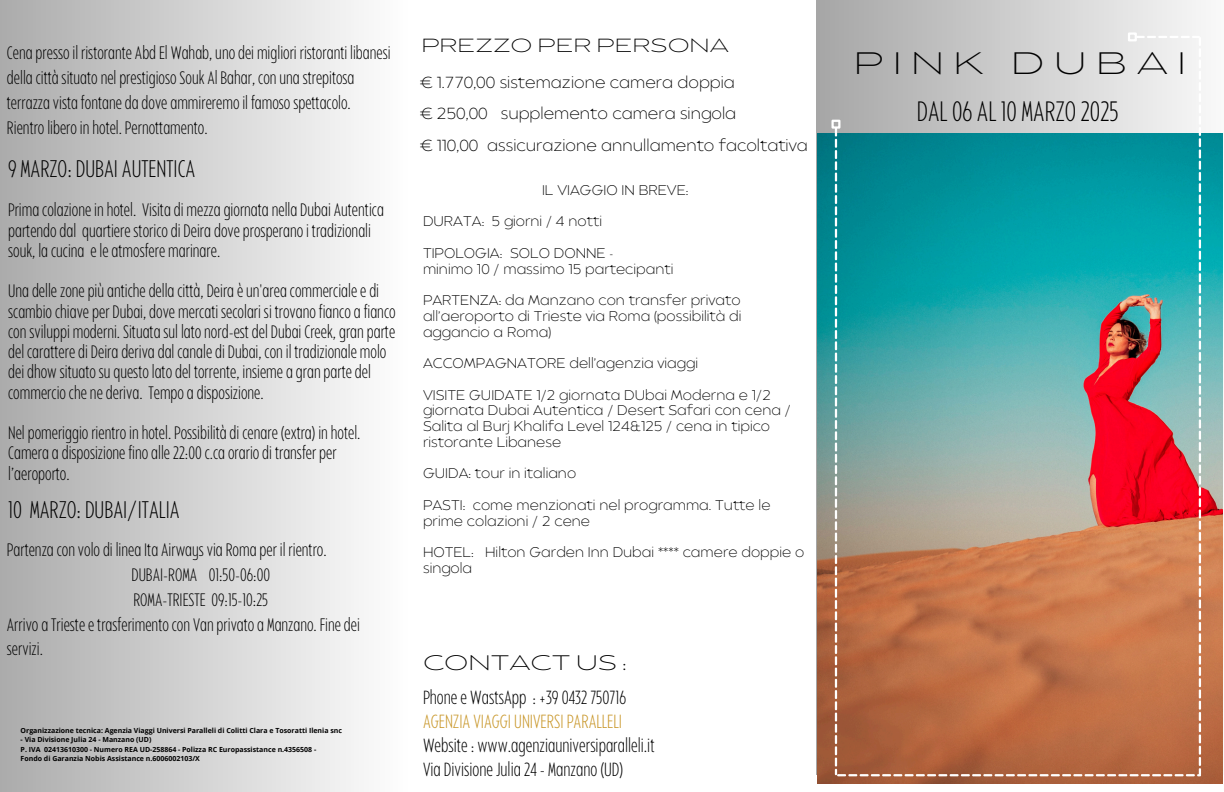
<style>
.page{position:relative;width:1224px;height:792px;background:#fff}
.page>*{position:absolute;margin:0;border:0;box-sizing:border-box;transform-origin:0 0}
.t1{font:200 expanded 31px "Balgin";letter-spacing:.3em;color:#000}
.t2{font:200 condensed 28px "Balgin";color:#000}
.t3{font:200 condensed 24px "Balgin";color:#000}
.t4{font:200 expanded 21px "Balgin";color:#000}
.t5{font:200 condensed 19px/24px "Balgin";color:#000}
.t6{font:200 expanded 19px "Balgin";color:#000}
.t7{font:200 condensed 18px/20.2px "Balgin";color:#000}
.t8{font:200 16px/31.5px "Balgin";color:#000}
.t9{font:200 14px/15.8px "Balgin";color:#000}
.t10{font:700 7px "Open Sans";color:#000}
.s1{color:#c79424}
</style>
<div class="page">
<div style="left:816px;top:0;width:408px;height:775px;background:linear-gradient(to right,#a6a6a6,#f9f9f9)"></div>
<div style="left:1128px;top:32px;width:9px;height:9px;border:2px solid #fff"></div>
<div style="left:0;top:0;width:408px;height:792px;background:linear-gradient(to right,#ababab,#fefefe)"></div>
<img style="left:818px;top:133px;width:405px;height:650px">
<div style="left:831px;top:120px;width:9px;height:9px;border:2px solid #fff"></div>
<svg style="left:835px;top:36px;width:366px;height:740px;background:#889287"></svg>
<h1 class="t7" style="left:7px;top:42px;width:385px;line-height:24.8px">Cena presso il ristorante Abd El Wahab, uno dei migliori ristoranti libanesi della città situato nel prestigioso Souk Al Bahar, con una strepitosa terrazza vista fontane da dove ammireremo il famoso spettacolo.<br>Rientro libero in hotel. Pernottamento.</h1>
<p class="t3" style="left:8px;top:159px;width:189px">9 MARZO: DUBAI AUTENTICA</p>
<p class="t7" style="left:8px;top:202px;width:377px">Prima colazione in hotel. Visita di mezza giornata nella Dubai Autentica partendo dal quartiere storico di Deira dove prosperano i tradizionali souk, la cucina e le atmosfere marinare.</p>
<h3 class="t7" style="left:8px;top:283px;width:389px">Una delle zone più antiche della città, Deira è un'area commerciale e di scambio chiave per Dubai, dove mercati secolari si trovano fianco a fianco con sviluppi moderni. Situata sul lato nord-est del Dubai Creek, gran parte del carattere di Deira deriva dal canale di Dubai, con il tradizionale molo dei dhow situato su questo lato del torrente, insieme a gran parte del commercio che ne deriva. Tempo a disposizione.</h3>
<h4 class="t7" style="left:8px;top:425px;width:354px">Nel pomeriggio rientro in hotel. Possibilità di cenare (extra) in hotel.<br>Camera a disposizione fino alle 22:00 c.ca orario di transfer per l’aeroporto.</h4>
<h1 class="t3" style="left:8px;top:500px;width:173px">10 MARZO: DUBAI/ITALIA</h1>
<p class="t7" style="left:7px;top:542px;width:321px">Partenza con volo di linea Ita Airways via Roma per il rientro.</p>
<p class="t7" style="left:131px;top:567px;width:140px">DUBAI-ROMA 01:50-06:00</p>
<p class="t7" style="left:133px;top:591px;width:136px">ROMA-TRIESTE 09:15-10:25</p>
<p class="t7" style="left:7px;top:616px;width:355px">Arrivo a Trieste e trasferimento con Van privato a Manzano. Fine dei</p>
<p class="t7" style="left:7px;top:641px;width:38px">servizi.</p>
<p class="t10" style="left:21px;top:726px;width:323px">Organizzazione tecnica: Agenzia Viaggi Universi Paralleli di Colitti Clara e Tosoratti Ilenia snc</p>
<p class="t10" style="left:21px;top:735px;width:132px">- Via Divisione Julia 24 - Manzano (UD)</p>
<p class="t10" style="left:21px;top:744px;width:297px">P. IVA 02413610300 - Numero REA UD-258864 - Polizza RC Europassistance n.4356508 -</p>
<p class="t10" style="left:21px;top:754px;width:181px">Fondo di Garanzia Nobis Assistance n.6006002103/X</p>
<p class="t6" style="left:421px;top:38px;width:309px">PREZZO PER PERSONA</p>
<p class="t8" style="left:421px;top:68px;width:388px">€ 1.770,00 sistemazione camera doppia<br>€ 250,00 supplemento camera singola<br>€ 110,00 assicurazione annullamento facoltativa</p>
<h5 class="t9" style="left:542px;top:183px;width:148px">IL VIAGGIO IN BREVE:</h5>
<h5 class="t9" style="left:423px;top:215px;width:181px">DURATA: 5 giorni / 4 notti</h5>
<h5 class="t9" style="left:423px;top:246px;width:192px">TIPOLOGIA: SOLO DONNE -</h5>
<h2 class="t9" style="left:423px;top:262px;width:252px">minimo 10 / massimo 15 partecipanti</h2>
<h5 class="t9" style="left:423px;top:294px;width:320px;text-align:justify">PARTENZA: da Manzano con transfer privato all’aeroporto di Trieste via Roma (possibilità di aggancio a Roma)</h5>
<p class="t9" style="left:423px;top:357px;width:277px">ACCOMPAGNATORE dell’agenzia viaggi</p>
<p class="t9" style="left:423px;top:388px;width:369px">VISITE GUIDATE 1/2 giornata DUbai Moderna e 1/2 giornata Dubai Autentica / Desert Safari con cena / Salita al Burj Khalifa Level 124&amp;125 / cena in tipico ristorante Libanese</p>
<p class="t9" style="left:423px;top:467px;width:155px">GUIDA: tour in italiano</p>
<p class="t9" style="left:423px;top:498px;width:349px">PASTI: come menzionati nel programma. Tutte le prime colazioni / 2 cene</p>
<p class="t9" style="left:423px;top:546px;width:383px">HOTEL: Hilton Garden Inn Dubai **** camere doppie o singola</p>
<p class="t4" style="left:423px;top:655px;width:205px">CONTACT US :</p>
<p class="t5" style="left:423px;top:687px;width:233px">Phone e WastsApp : +39 0432 750716<br><span class="s1">AGENZIA VIAGGI UNIVERSI PARALLELI </span>Website : www.agenziauniversiparalleli.it Via Divisione Julia 24 - Manzano (UD)</p>
<h2 class="t1" style="left:854px;top:50px;width:334px">PINK DUBAI</h2>
<p class="t2" style="left:917px;top:100px;width:203px">DAL 06 AL 10 MARZO 2025</p>
</div>
